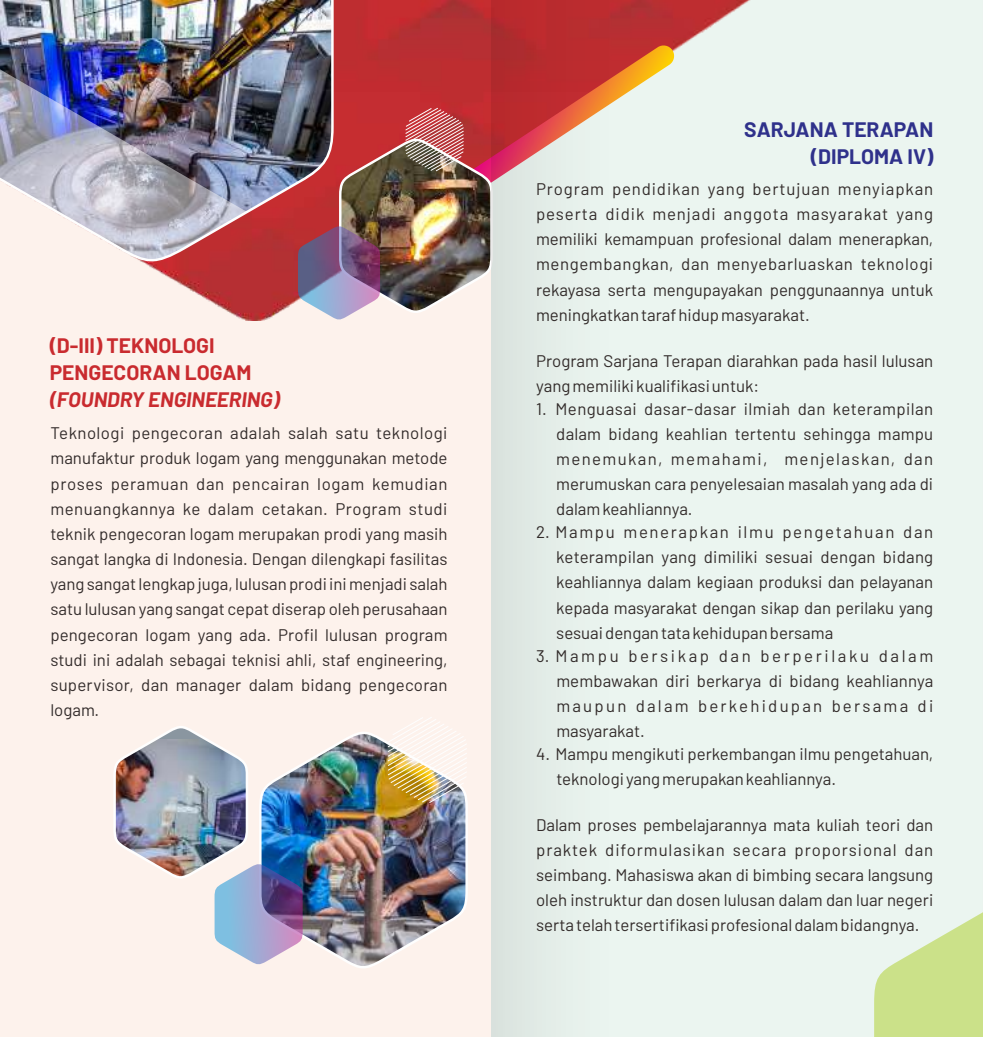
<style>
.page{position:relative;width:983px;height:1037px;background:#fff}
.page>*{position:absolute;margin:0;border:0;box-sizing:border-box;transform-origin:0 0}
.t1{font:700 21px/27.1px "Barlow";color:#c92b2f}
.t2{font:700 21px/27.1px "Barlow";color:#2f318b;text-align:right}
.t3{font:italic 700 21px "Barlow";color:#c92b2f}
.t4{font:16.8px/25.2px "Barlow";color:#332c2b;text-align:justify}
</style>
<div class="page">
<div style="left:0;top:321px;width:491px;height:716px;background:#fdf2ec"></div>
<div style="left:491px;top:0;width:491px;height:1037px;background:#ebf5f0"></div>
<img style="left:0;top:0;width:751px;height:321px">
<div style="left:873px;top:902px;width:109px;height:135px;background:#acce22;opacity:.5"></div>
<img style="left:0;top:0;width:335px;height:267px">
<img style="left:298px;top:44px;width:377px;height:275px">
<img style="left:258px;top:730px;width:211px;height:242px">
<img style="left:369px;top:703px;width:116px;height:113px">
<img style="left:112px;top:725px;width:190px;height:239px">
<svg style="left:491px;top:0;width:119px;height:1037px;fill:#e2ece7"></svg>
<p class="t1" style="left:50px;top:331px;width:203px">(D-III) TEKNOLOGI<br>PENGECORAN LOGAM</p>
<p class="t3" style="left:50px;top:386px;width:232px">(FOUNDRY ENGINEERING)</p>
<p class="t4" style="left:50px;top:420px;width:398px">Teknologi pengecoran adalah salah satu teknologi manufaktur produk logam yang menggunakan metode proses peramuan dan pencairan logam kemudian menuangkannya ke dalam cetakan. Program studi teknik pengecoran logam merupakan prodi yang masih sangat langka di Indonesia. Dengan dilengkapi fasilitas yang sangat lengkap juga, lulusan prodi ini menjadi salah satu lulusan yang sangat cepat diserap oleh perusahaan pengecoran logam yang ada. Profil lulusan program studi ini adalah sebagai teknisi ahli, staf engineering, supervisor, dan manager dalam bidang pengecoran logam.</p>
<p class="t2" style="left:744px;top:115px;width:190px">SARJANA TERAPAN (DIPLOMA IV)</p>
<p class="t4" style="left:536px;top:176px;width:398px">Program pendidikan yang bertujuan menyiapkan peserta didik menjadi anggota masyarakat yang memiliki kemampuan profesional dalam menerapkan, mengembangkan, dan menyebarluaskan teknologi rekayasa serta mengupayakan penggunaannya untuk meningkatkan taraf hidup masyarakat.</p>
<p class="t4" style="left:536px;top:347px;width:398px">Program Sarjana Terapan diarahkan pada hasil lulusan yang memiliki kualifikasi untuk:</p>
<p class="t4" style="left:556px;top:395px;width:378px;text-indent:-20px">1. Menguasai dasar-dasar ilmiah dan keterampilan dalam bidang keahlian tertentu sehingga mampu menemukan, memahami, menjelaskan, dan merumuskan cara penyelesaian masalah yang ada di dalam keahliannya.</p>
<p class="t4" style="left:556px;top:519px;width:378px;text-indent:-20px">2. Mampu menerapkan ilmu pengetahuan dan keterampilan yang dimiliki sesuai dengan bidang keahliannya dalam kegiaan produksi dan pelayanan kepada masyarakat dengan sikap dan perilaku yang sesuai dengan tata kehidupan bersama</p>
<p class="t4" style="left:556px;top:642px;width:378px;text-indent:-20px">3. Mampu bersikap dan berperilaku dalam membawakan diri berkarya di bidang keahliannya maupun dalam berkehidupan bersama di masyarakat.</p>
<p class="t4" style="left:556px;top:740px;width:378px;text-indent:-20px">4. Mampu mengikuti perkembangan ilmu pengetahuan, teknologi yang merupakan keahliannya.</p>
<p class="t4" style="left:536px;top:811px;width:398px">Dalam proses pembelajarannya mata kuliah teori dan praktek diformulasikan secara proporsional dan seimbang. Mahasiswa akan di bimbing secara langsung oleh instruktur dan dosen lulusan dalam dan luar negeri serta telah tersertifikasi profesional dalam bidangnya.</p>
</div>
